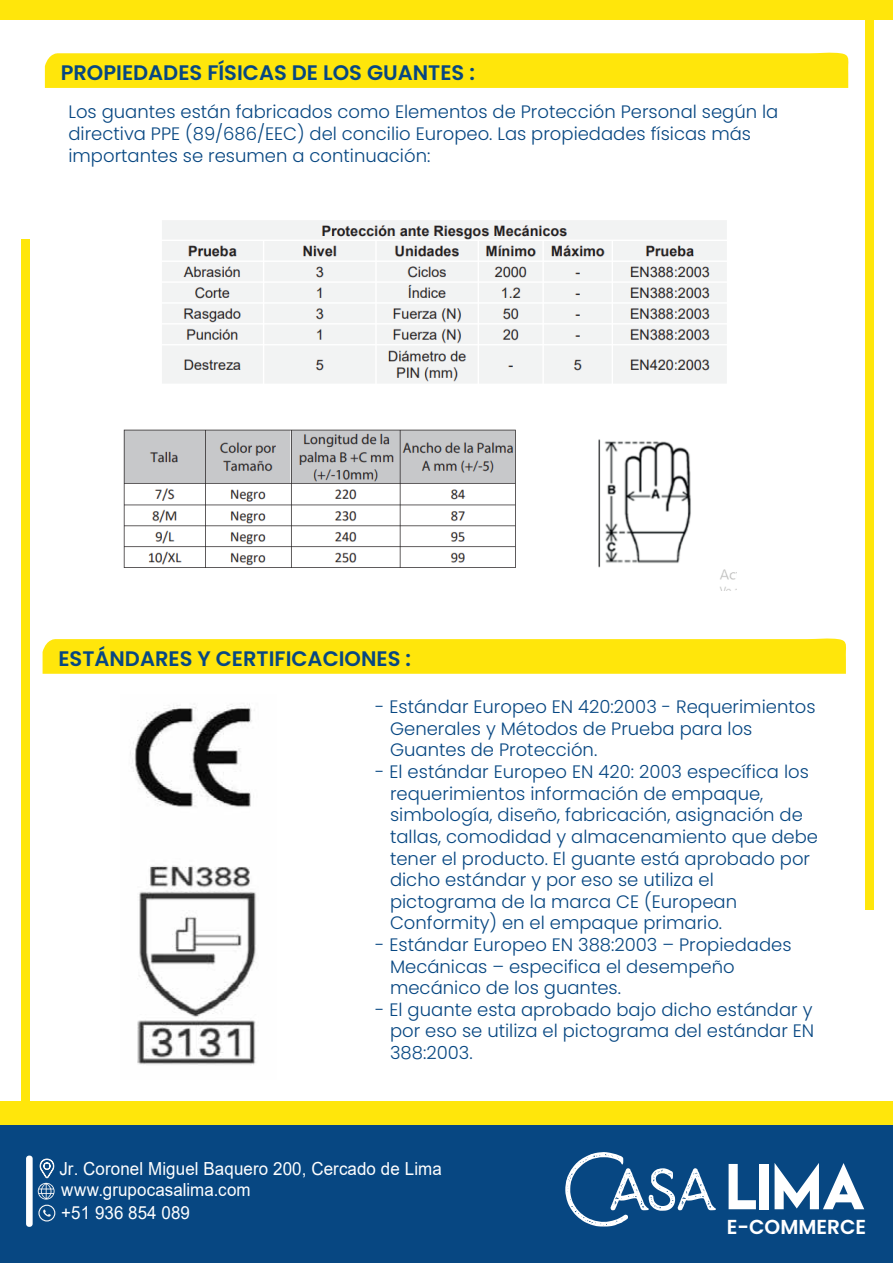
<style>
.page{position:relative;width:893px;height:1263px;background:#fff}
.page>*{position:absolute;margin:0;border:0;box-sizing:border-box;transform-origin:0 0}
.t1{font:600 21px "Poppins";color:#074782}
.t2{font:600 20.25px "Poppins";color:#fff}
.t3{font:300 18px/21.6px "Poppins";color:#074782}
.t4{font:18px/20.7px "Arial";letter-spacing:.005em;color:#fff;scale:.94 1}
</style>
<div class="page">
<div style="left:0;top:1101px;width:893px;height:161px;background:#ffe60b"></div>
<div style="left:0;top:0;width:893px;height:20px;background:#ffe60b"></div>
<div style="left:865px;top:0;width:9px;height:909px;background:#ffe60b"></div>
<div style="left:22px;top:240px;width:8px;height:950px;background:#ffe60b"></div>
<div style="left:0;top:1125px;width:893px;height:138px;background:#074782"></div>
<svg style="left:43px;top:1209px;width:8px;height:8px"></svg>
<div style="left:38px;top:1205px;width:17px;height:16px;border:1px solid #f6f6f6;border-radius:50%"></div>
<svg style="left:729px;top:1164px;width:27px;height:45px"></svg>
<div style="left:760px;top:1164px;width:9px;height:45px;background:#fff"></div>
<svg style="left:775px;top:1163px;width:89px;height:46px"></svg>
<svg style="left:565px;top:1152px;width:151px;height:74px"></svg>
<div style="left:26px;top:1155px;width:7px;height:72px;background:#fff;border-radius:3px"></div>
<svg style="left:38px;top:1158px;width:17px;height:41px"></svg>
<svg style="left:45px;top:52px;width:804px;height:36px;background:#ffe614"></svg>
<svg style="left:43px;top:638px;width:803px;height:36px;background:#ffe614"></svg>
<img style="left:123px;top:220px;width:613px;height:371px">
<img style="left:130px;top:704px;width:126px;height:361px">
<p class="t1" style="left:61px;top:60px;width:416px">PROPIEDADES FÍSICAS DE LOS GUANTES :</p>
<p class="t3" style="left:68px;top:101px;width:711px">Los guantes están fabricados como Elementos de Protección Personal según la directiva PPE (89/686/EEC) del concilio Europeo. Las propiedades físicas más importantes se resumen a continuación:</p>
<p class="t1" style="left:58px;top:646px;width:354px">ESTÁNDARES Y CERTIFICACIONES :</p>
<p class="t3" style="left:390px;top:696px;width:427px;text-indent:-15px">- Estándar Europeo EN 420:2003 - Requerimientos<br>Generales y Métodos de Prueba para los<br>Guantes de Protección.</p>
<p class="t3" style="left:390px;top:761px;width:430px;text-indent:-15px">- El estándar Europeo EN 420: 2003 específica los requerimientos información de empaque, simbología, diseño, fabricación, asignación de tallas, comodidad y almacenamiento que debe tener el producto. El guante está aprobado por dicho estándar y por eso se utiliza el pictograma de la marca CE (European Conformity) en el empaque primario.</p>
<p class="t3" style="left:390px;top:934px;width:403px;text-indent:-15px">- Estándar Europeo EN 388:2003 – Propiedades<br>Mecánicas – especifica el desempeño mecánico de los guantes.</p>
<p class="t3" style="left:390px;top:999px;width:426px;text-align:justify;text-indent:-15px">- El guante esta aprobado bajo dicho estándar y por eso se utiliza el pictograma del estándar EN 388:2003.</p>
<p class="t4" style="left:59px;top:1158px;width:408px">Jr. Coronel Miguel Baquero 200, Cercado de Lima www.grupocasalima.com</p>
<p class="t4" style="left:61px;top:1202px;width:138px">+51 936 854 089</p>
<p class="t2" style="left:727px;top:1215px;width:141px">E-COMMERCE</p>
</div>
